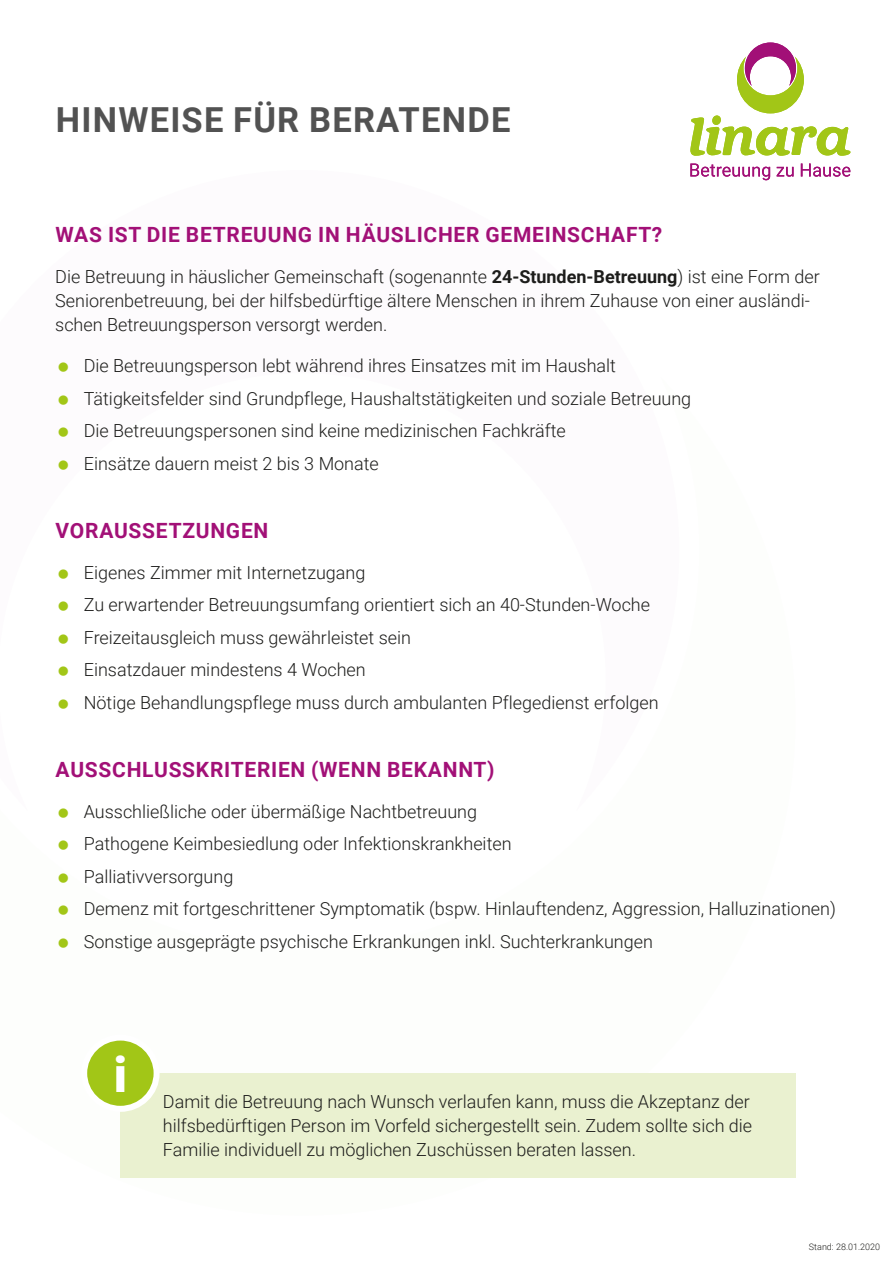
<style>
.page{position:relative;width:893px;height:1263px;background:#fff}
.page>*{position:absolute;margin:0;border:0;box-sizing:border-box;transform-origin:0 0}
.t1{font:900 48.6px "Roboto";color:#fff}
.t2{font:700 34.5px "Roboto";letter-spacing:.035em;color:#525252}
.t3{font:700 21px "Roboto";letter-spacing:.035em;color:#a21077}
.t4{font:300 18px/32.5px "Roboto";color:#1d1d1b}
.t5{font:300 9px "Roboto";color:#1d1d1b}
.s1{font-weight:700}
</style>
<div class="page">
<div style="left:120px;top:1073px;width:675px;height:104px;background:#eaf1d0"></div>
<div style="left:84px;top:1037px;width:73px;height:72px;background:#a2c617;border-radius:50%"></div>
<div style="left:81px;top:1034px;width:79px;height:78px;border:6px solid #fff;border-radius:50%"></div>
<svg style="left:690px;top:164px;width:160px;height:16px"></svg>
<svg style="left:690px;top:43px;width:160px;height:113px"></svg>
<h2 class="t2" style="left:56px;top:96px;width:456px">HINWEISE FÜR BERATENDE</h2>
<p class="t3" style="left:56px;top:220px;width:608px">WAS IST DIE BETREUUNG IN HÄUSLICHER GEMEINSCHAFT?</p>
<p class="t4" style="left:55px;top:264px;width:766px;line-height:24px">Die Betreuung in häuslicher Gemeinschaft (sogenannte <span class="s1">24-Stunden-Betreuung</span>) ist eine Form der<br>Seniorenbetreuung, bei der hilfsbedürftige ältere Menschen in ihrem Zuhause von einer ausländi&shy;schen Betreuungsperson versorgt werden.</p>
<p class="t4" style="left:84px;top:349px;width:609px">Die Betreuungsperson lebt während ihres Einsatzes mit im Haushalt Tätigkeitsfelder sind Grundpflege, Haushaltstätigkeiten und soziale Betreuung Die Betreuungspersonen sind keine medizinischen Fachkräfte<br>Einsätze dauern meist 2 bis 3 Monate</p>
<p class="t3" style="left:56px;top:515px;width:214px">VORAUSSETZUNGEN</p>
<p class="t4" style="left:84px;top:555px;width:576px">Eigenes Zimmer mit Internetzugang<br>Zu erwartender Betreuungsumfang orientiert sich an 40-Stunden-Woche Freizeitausgleich muss gewährleistet sein<br>Einsatzdauer mindestens 4 Wochen<br>Nötige Behandlungspflege muss durch ambulanten Pflegedienst erfolgen</p>
<p class="t3" style="left:56px;top:754px;width:440px">AUSSCHLUSSKRITERIEN (WENN BEKANNT)</p>
<p class="t4" style="left:84px;top:794px;width:754px">Ausschließliche oder übermäßige Nachtbetreuung<br>Pathogene Keimbesiedlung oder Infektionskrankheiten<br>Palliativversorgung<br>Demenz mit fortgeschrittener Symptomatik (bspw. Hinlauftendenz, Aggression, Halluzinationen)<br>Sonstige ausgeprägte psychische Erkrankungen inkl. Suchterkrankungen</p>
<h1 class="t1" style="left:114px;top:1040px;width:15px">i</h1>
<p class="t4" style="left:163px;top:1089px;width:591px;line-height:24px">Damit die Betreuung nach Wunsch verlaufen kann, muss die Akzeptanz der hilfsbedürftigen Person im Vorfeld sichergestellt sein. Zudem sollte sich die<br>Familie individuell zu möglichen Zuschüssen beraten lassen.</p>
<p class="t5" style="left:809px;top:1241px;width:73px">Stand: 28.01.2020</p>
</div>
